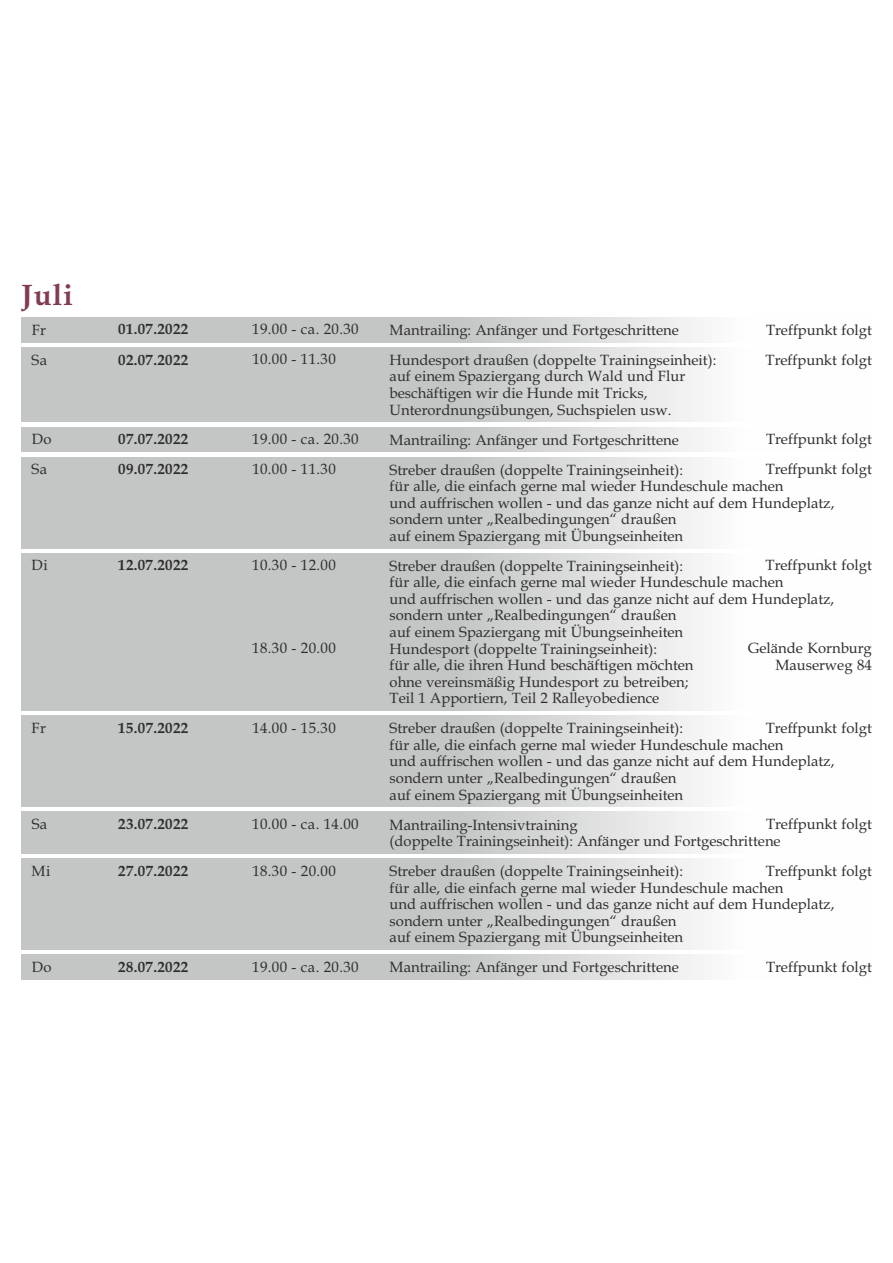
<style>
.page{position:relative;width:893px;height:1263px;background:#fff}
.page>*{position:absolute;margin:0;border:0;box-sizing:border-box;transform-origin:0 0}
.t1{font:700 29.55px "Book Antiqua";color:#803d52}
.t2{font:14.85px/16.6px "Book Antiqua";color:#2e2e2e}
.t3{font:700 14.85px "Book Antiqua";letter-spacing:.025em;color:#2e2e2e}
</style>
<div class="page">
<svg style="left:21px;top:317px;width:680px;height:25px;background:#cccdcd"></svg>
<svg style="left:21px;top:347px;width:680px;height:75px;background:#cccdcd"></svg>
<svg style="left:21px;top:427px;width:680px;height:25px;background:#cccdcd"></svg>
<svg style="left:21px;top:457px;width:680px;height:91px;background:#cccdcd"></svg>
<svg style="left:21px;top:553px;width:680px;height:158px;background:#cccdcd"></svg>
<svg style="left:21px;top:716px;width:680px;height:91px;background:#cccdcd"></svg>
<svg style="left:21px;top:812px;width:680px;height:41px;background:#cccdcd"></svg>
<svg style="left:21px;top:858px;width:680px;height:92px;background:#cccdcd"></svg>
<svg style="left:21px;top:955px;width:680px;height:25px;background:#cccdcd"></svg>
<h1 class="t1" style="left:22px;top:283px;width:53px">Juli</h1>
<p class="t2" style="left:32px;top:323px;width:16px">Fr</p>
<p class="t3" style="left:118px;top:323px;width:71px">01.07.2022</p>
<p class="t2" style="left:252px;top:323px;width:108px">19.00 - ca. 20.30</p>
<p class="t2" style="left:390px;top:323px;width:291px">Mantrailing: Anfänger und Fortgeschrittene</p>
<p class="t2" style="left:766px;top:323px;width:107px">Treffpunkt folgt</p>
<p class="t2" style="left:252px;top:353px;width:85px">10.00 - 11.30</p>
<p class="t2" style="left:390px;top:353px;width:328px">Hundesport draußen (doppelte Trainingseinheit):</p>
<p class="t2" style="left:766px;top:353px;width:108px">Treffpunkt folgt</p>
<p class="t2" style="left:390px;top:370px;width:297px">auf einem Spaziergang durch Wald und Flur beschäftigen wir die Hunde mit Tricks,<br>Unterordnungsübungen, Suchspielen usw.</p>
<p class="t2" style="left:32px;top:353px;width:17px">Sa</p>
<p class="t3" style="left:118px;top:354px;width:71px">02.07.2022</p>
<p class="t2" style="left:32px;top:432px;width:21px">Do</p>
<p class="t3" style="left:118px;top:433px;width:71px">07.07.2022</p>
<p class="t2" style="left:252px;top:432px;width:108px">19.00 - ca. 20.30</p>
<p class="t2" style="left:390px;top:433px;width:291px">Mantrailing: Anfänger und Fortgeschrittene</p>
<p class="t2" style="left:766px;top:432px;width:107px">Treffpunkt folgt</p>
<p class="t2" style="left:252px;top:462px;width:85px">10.00 - 11.30</p>
<p class="t2" style="left:390px;top:463px;width:295px">Streber draußen (doppelte Trainingseinheit):</p>
<p class="t2" style="left:390px;top:462px;width:484px;text-indent:376px">Treffpunkt folgt für alle, die einfach gerne mal wieder Hundeschule machen<br>und auffrischen wollen - und das ganze nicht auf dem Hundeplatz, sondern unter „Realbedingungen“ draußen<br>auf einem Spaziergang mit Übungseinheiten</p>
<p class="t2" style="left:32px;top:462px;width:17px">Sa</p>
<p class="t3" style="left:118px;top:463px;width:71px">09.07.2022</p>
<p class="t2" style="left:32px;top:559px;width:18px">Di</p>
<p class="t3" style="left:118px;top:560px;width:71px">12.07.2022</p>
<p class="t2" style="left:252px;top:559px;width:85px">10.30 - 12.00</p>
<p class="t2" style="left:252px;top:642px;width:85px">18.30 - 20.00</p>
<p class="t2" style="left:766px;top:559px;width:108px">Treffpunkt folgt</p>
<p class="t2" style="left:390px;top:559px;width:446px">Streber draußen (doppelte Trainingseinheit):<br>für alle, die einfach gerne mal wieder Hundeschule machen<br>und auffrischen wollen - und das ganze nicht auf dem Hundeplatz, sondern unter „Realbedingungen“ draußen<br>auf einem Spaziergang mit Übungseinheiten<br>Hundesport (doppelte Trainingseinheit):<br>für alle, die ihren Hund beschäftigen möchten<br>ohne vereinsmäßig Hundesport zu betreiben;<br>Teil 1 Apportiern, Teil 2 Ralleyobedience</p>
<p class="t2" style="left:748px;top:642px;width:125px;text-align:right">Gelände Kornburg<br>Mauserweg 84</p>
<p class="t2" style="left:32px;top:721px;width:16px">Fr</p>
<p class="t3" style="left:118px;top:722px;width:71px">15.07.2022</p>
<p class="t2" style="left:390px;top:721px;width:484px;text-indent:376px">Treffpunkt folgt für alle, die einfach gerne mal wieder Hundeschule machen<br>und auffrischen wollen - und das ganze nicht auf dem Hundeplatz, sondern unter „Realbedingungen“ draußen<br>auf einem Spaziergang mit Übungseinheiten</p>
<p class="t2" style="left:252px;top:721px;width:85px">14.00 - 15.30</p>
<p class="t2" style="left:390px;top:722px;width:295px">Streber draußen (doppelte Trainingseinheit):</p>
<p class="t2" style="left:32px;top:817px;width:17px">Sa</p>
<p class="t3" style="left:118px;top:818px;width:71px">23.07.2022</p>
<p class="t2" style="left:390px;top:817px;width:484px;text-indent:376px">Treffpunkt folgt (doppelte Trainingseinheit): Anfänger und Fortgeschrittene</p>
<p class="t2" style="left:252px;top:817px;width:108px">10.00 - ca. 14.00</p>
<p class="t2" style="left:390px;top:818px;width:190px">Mantrailing-Intensivtraining</p>
<p class="t2" style="left:32px;top:864px;width:20px">Mi</p>
<p class="t3" style="left:118px;top:865px;width:71px">27.07.2022</p>
<p class="t2" style="left:390px;top:864px;width:484px;text-indent:376px">Treffpunkt folgt für alle, die einfach gerne mal wieder Hundeschule machen<br>und auffrischen wollen - und das ganze nicht auf dem Hundeplatz, sondern unter „Realbedingungen“ draußen<br>auf einem Spaziergang mit Übungseinheiten</p>
<p class="t2" style="left:252px;top:864px;width:85px">18.30 - 20.00</p>
<p class="t2" style="left:390px;top:864px;width:295px">Streber draußen (doppelte Trainingseinheit):</p>
<p class="t2" style="left:32px;top:960px;width:21px">Do</p>
<p class="t3" style="left:118px;top:961px;width:71px">28.07.2022</p>
<p class="t2" style="left:252px;top:960px;width:108px">19.00 - ca. 20.30</p>
<p class="t2" style="left:390px;top:961px;width:291px">Mantrailing: Anfänger und Fortgeschrittene</p>
<p class="t2" style="left:766px;top:960px;width:107px">Treffpunkt folgt</p>
</div>
